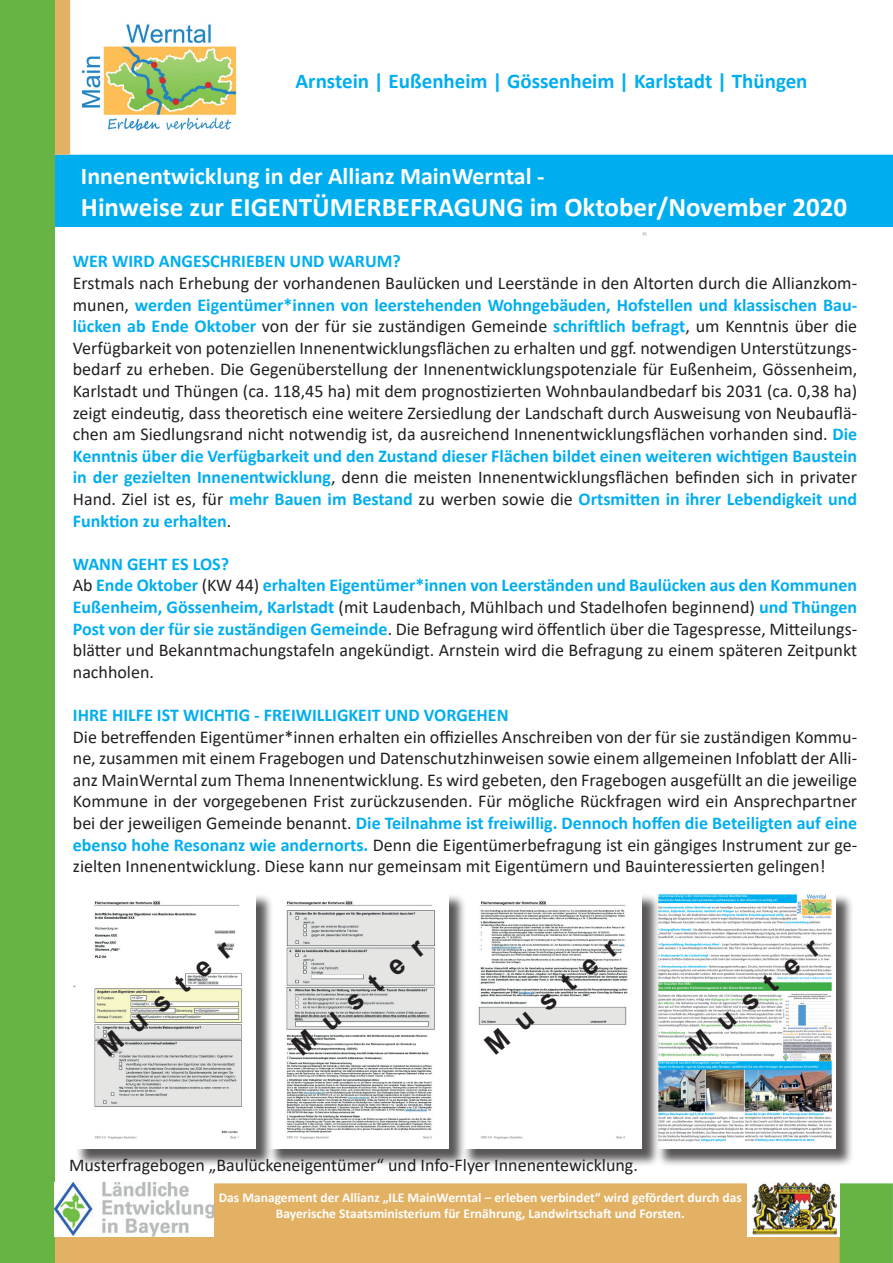
<style>
.page{position:relative;width:893px;height:1263px;background:#fff}
.page>*{position:absolute;margin:0;border:0;box-sizing:border-box;transform-origin:0 0}
.t1{font:700 27px "Calibri";color:#fff}
.t2{font:700 27px "Arial";color:#231f20}
.t3{font:700 24px "Calibri";color:#fff}
.t4{font:700 21px "Calibri";color:#00aeef}
.t5{font:18px/21.6px "Calibri";color:#231f20;text-align:justify}
.t6{font:700 18px "Calibri";color:#00aeef}
.t7{font:700 13.5px/16.2px "Calibri";color:#fff;text-align:center}
.s1{font-weight:700;color:#00aeef}
</style>
<div class="page">
<div style="left:55px;top:1183px;width:785px;height:80px;background:#e2b164;border:2px solid #e2b164"></div>
<img style="left:70px;top:0;width:205px;height:155px">
<div style="left:0;top:0;width:55px;height:1263px;background:#67b445"></div>
<div style="left:55px;top:155px;width:838px;height:72px;background:#00aeef"></div>
<div style="left:55px;top:0;width:15px;height:155px;background:#e2b164"></div>
<div style="left:840px;top:1183px;width:53px;height:80px;background:#67b445"></div>
<img style="left:55px;top:1182px;width:158px;height:54px">
<img style="left:747px;top:1182px;width:93px;height:54px">
<svg style="left:642px;top:232px;width:4px;height:4px"></svg>
<div style="left:656px;top:893px;width:199px;height:274px;background:#231f20;opacity:.75"></div>
<img style="left:660px;top:893px;width:176px;height:255px">
<div style="left:462px;top:893px;width:198px;height:274px;background:#231f20;opacity:.75"></div>
<img style="left:467px;top:893px;width:175px;height:255px">
<div style="left:268px;top:893px;width:199px;height:274px;background:#231f20;opacity:.75"></div>
<img style="left:274px;top:893px;width:174px;height:255px">
<div style="left:75px;top:893px;width:199px;height:274px;background:#231f20;opacity:.75"></div>
<img style="left:73px;top:893px;width:182px;height:256px">
<p class="t4" style="left:295px;top:66px;width:514px">Arnstein | Eußenheim | Gössenheim | Karlstadt | Thüngen</p>
<h2 class="t3" style="left:81px;top:159px;width:465px">Innenentwicklung in der Allianz MainWerntal -</h2>
<h1 class="t1" style="left:81px;top:188px;width:768px">Hinweise zur EIGENTÜMERBEFRAGUNG im Oktober/November 2020</h1>
<p class="t6" style="left:73px;top:249px;width:330px">WER WIRD ANGESCHRIEBEN UND WARUM?</p>
<p class="t5" style="left:73px;top:272px;width:786px">Erstmals nach Erhebung der vorhandenen Baulücken und Leerstände in den Altorten durch die Allianzkom&shy;munen, <span class="s1">werden Eigentümer*innen von leerstehenden Wohngebäuden, Hofstellen und klassischen Bau&shy;lücken ab Ende Oktober</span> von der für sie zuständigen Gemeinde <span class="s1">schriftlich befragt</span>, um Kenntnis über die Verfügbarkeit von potenziellen Innenentwicklungsflächen zu erhalten und ggf. notwendigen Unterstützungs&shy;bedarf zu erheben. Die Gegenüberstellung der Innenentwicklungspotenziale für Eußenheim, Gössenheim, Karlstadt und Thüngen (ca. 118,45 ha) mit dem prognostizierten Wohnbaulandbedarf bis 2031 (ca. 0,38 ha) zeigt eindeutig, dass theoretisch eine weitere Zersiedlung der Landschaft durch Ausweisung von Neubauflä&shy;chen am Siedlungsrand nicht notwendig ist, da ausreichend Innenentwicklungsflächen vorhanden sind. <span class="s1">Die Kenntnis über die Verfügbarkeit und den Zustand dieser Flächen bildet einen weiteren wichtigen Baustein in der gezielten Innenentwicklung</span>, denn die meisten Innenentwicklungsflächen befinden sich in privater Hand. Ziel ist es, für <span class="s1">mehr Bauen im Bestand</span> zu werben sowie die <span class="s1">Ortsmitten in ihrer Lebendigkeit und Funktion zu erhalten</span>.</p>
<p class="t5" style="left:73px;top:553px;width:786px;text-align:left"><span class="s1">WANN GEHT ES LOS?<br></span>Ab <span class="s1">Ende Oktober</span> (KW 44) <span class="s1">erhalten Eigentümer*innen von Leerständen und Baulücken aus den Kommunen Eußenheim, Gössenheim, Karlstadt</span> (mit Laudenbach, Mühlbach und Stadelhofen beginnend) <span class="s1">und Thüngen Post von der für sie zuständigen Gemeinde</span>. Die Befragung wird öffentlich über die Tagespresse, Mitteilungs&shy;blätter und Bekanntmachungstafeln angekündigt. Arnstein wird die Befragung zu einem späteren Zeitpunkt nachholen.</p>
<p class="t6" style="left:73px;top:702px;width:437px">IHRE HILFE IST WICHTIG - FREIWILLIGKEIT UND VORGEHEN</p>
<p class="t5" style="left:73px;top:725px;width:786px">Die betreffenden Eigentümer*innen erhalten ein offizielles Anschreiben von der für sie zuständigen Kommu&shy;ne, zusammen mit einem Fragebogen und Datenschutzhinweisen sowie einem allgemeinen Infoblatt der Alli&shy;anz MainWerntal zum Thema Innenentwicklung. Es wird gebeten, den Fragebogen ausgefüllt an die jeweilige Kommune in der vorgegebenen Frist zurückzusenden. Für mögliche Rückfragen wird ein Ansprechpartner bei der jeweiligen Gemeinde benannt. <span class="s1">Die Teilnahme ist freiwillig. Dennoch hoffen die Beteiligten auf eine ebenso hohe Resonanz wie andernorts.</span> Denn die Eigentümerbefragung ist ein gängiges Instrument zur ge&shy;zielten Innenentwicklung. Diese kann nur gemeinsam mit Eigentümern und Bauinteressierten gelingen!</p>
<h1 class="t2" style="left:90px;top:1036px;width:165px;rotate:-40deg">M u s t e r</h1>
<h1 class="t2" style="left:283px;top:1035px;width:165px;rotate:-40deg">M u s t e r</h1>
<h1 class="t2" style="left:476px;top:1034px;width:165px;rotate:-40deg">M u s t e r</h1>
<h1 class="t2" style="left:679px;top:1035px;width:165px;rotate:-40deg">M u s t e r</h1>
<p class="t5" style="left:69px;top:1154px;width:570px">Musterfragebogen „Baulückeneigentümer“ und Info-Flyer Innenentewicklung.</p>
<p class="t7" style="left:219px;top:1189px;width:525px">Das Management der Allianz „ILE MainWerntal – erleben verbindet“ wird gefördert durch das<br>Bayerische Staatsministerium für Ernährung, Landwirtschaft und Forsten.</p>
</div>
